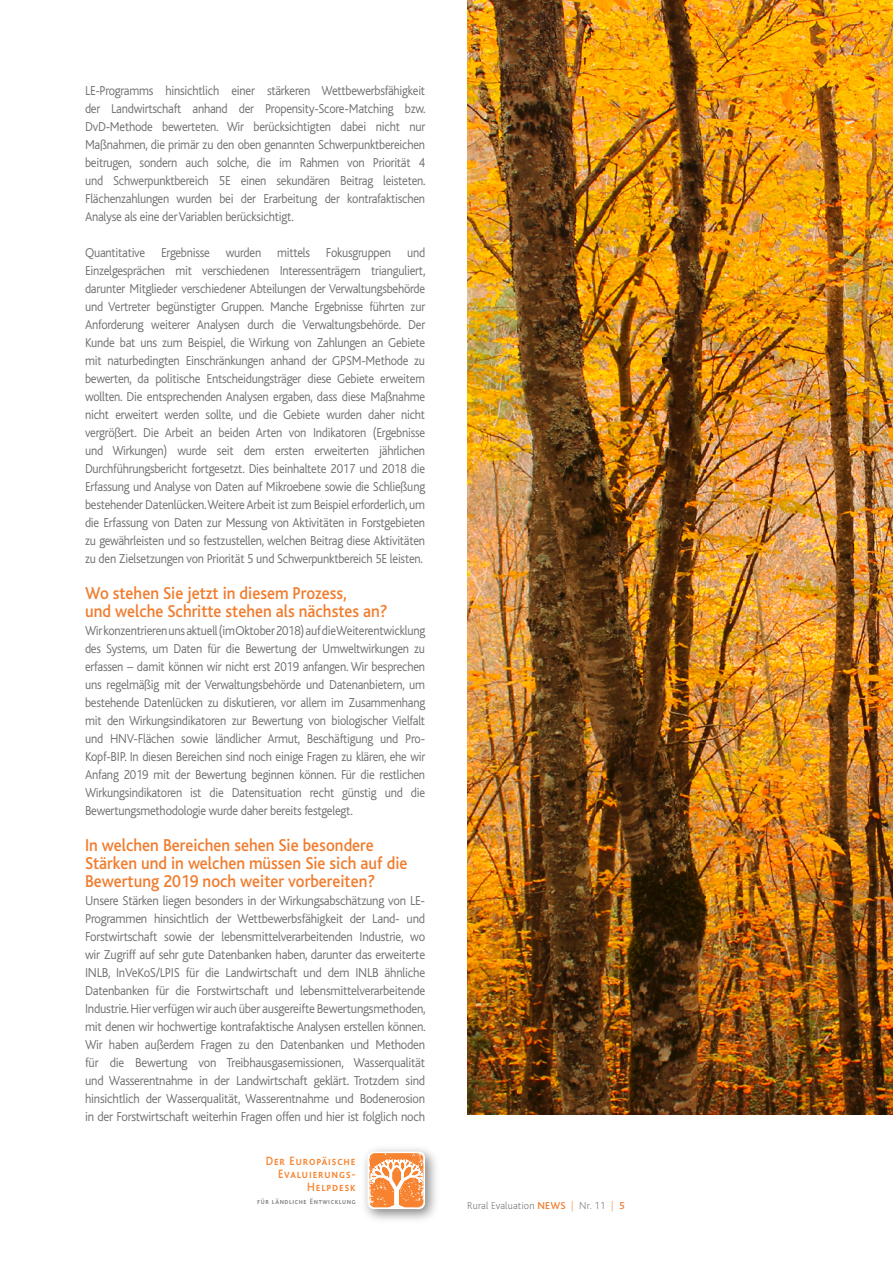
<style>
.page{position:relative;width:893px;height:1263px;background:#fff}
.page>*{position:absolute;margin:0;border:0;box-sizing:border-box;transform-origin:0 0}
.t1{font:500 18px/18px "Bliss";color:#f07d2f;scale:.92 1}
.t2{font:300 13.5px/18px "Bliss";letter-spacing:-.02em;color:#6e6e6e;text-align:justify;scale:.92 1}
.t3{font:300 13.5px/18px "Bliss";letter-spacing:-.02em;color:#6e6e6e;text-align:justify;scale:.94 1}
.t4{font:500 12.6px/13.2px "Bliss Caps";letter-spacing:.08em;color:#f78330;text-align:right;scale:.9 1}
.t5{font:200 10.5px "Bliss";letter-spacing:.015em;color:#6e6e6e}
.t6{font:500 8.25px "Bliss Caps";letter-spacing:.08em;color:#818181;scale:.9 1}
.s1{font-weight:500;color:#f07d2f}
.s2{color:#f07d2f}
</style>
<div class="page">
<img style="left:364px;top:1148px;width:72px;height:72px">
<svg style="left:368px;top:1151px;width:57px;height:58px"></svg>
<svg style="left:369px;top:1153px;width:55px;height:54px"></svg>
<img style="left:468px;top:0;width:425px;height:1114px">
<p class="t2" style="left:85px;top:82px;width:372px">LE-Programms hinsichtlich einer stärkeren Wettbewerbsfähigkeit der Landwirtschaft anhand der Propensity-Score-Matching bzw.<br>DvD-Methode bewerteten. Wir berücksichtigten dabei nicht nur Maßnahmen, die primär zu den oben genannten Schwerpunktbereichen beitrugen, sondern auch solche, die im Rahmen von Priorität 4 und Schwerpunktbereich 5E einen sekundären Beitrag leisteten.<br>Flächenzahlungen wurden bei der Erarbeitung der kontrafaktischen Analyse als eine der Variablen berücksichtigt.</p>
<p class="t2" style="left:85px;top:244px;width:372px">Quantitative Ergebnisse wurden mittels Fokusgruppen und Einzelgesprächen mit verschiedenen Interessenträgern trianguliert, darunter Mitglieder verschiedener Abteilungen der Verwaltungsbehörde und Vertreter begünstigter Gruppen. Manche Ergebnisse führten zur Anforderung weiterer Analysen durch die Verwaltungsbehörde. Der Kunde bat uns zum Beispiel, die Wirkung von Zahlungen an Gebiete mit naturbedingten Einschränkungen anhand der GPSM-Methode zu bewerten, da politische Entscheidungsträger diese Gebiete erweitern wollten. Die entsprechenden Analysen ergaben, dass diese Maßnahme nicht erweitert werden sollte, und die Gebiete wurden daher nicht vergrößert. Die Arbeit an beiden Arten von Indikatoren (Ergebnisse und Wirkungen) wurde seit dem ersten erweiterten jährlichen Durchführungsbericht fortgesetzt. Dies beinhaltete 2017 und 2018 die Erfassung und Analyse von Daten auf Mikroebene sowie die Schließung bestehender Datenlücken. Weitere Arbeit ist zum Beispiel erforderlich, um die Erfassung von Daten zur Messung von Aktivitäten in Forstgebieten zu gewährleisten und so festzustellen, welchen Beitrag diese Aktivitäten zu den Zielsetzungen von Priorität 5 und Schwerpunktbereich 5E leisten.</p>
<p class="t1" style="left:85px;top:585px;width:330px">Wo stehen Sie jetzt in diesem Prozess,<br>und welche Schritte stehen als nächstes an?</p>
<p class="t2" style="left:85px;top:622px;width:371px">Wir konzentrieren uns aktuell (im Oktober 2018) auf die Weiterentwicklung des Systems, um Daten für die Bewertung der Umweltwirkungen zu erfassen – damit können wir nicht erst 2019 anfangen. Wir besprechen uns regelmäßig mit der Verwaltungsbehörde und Datenanbietern, um bestehende Datenlücken zu diskutieren, vor allem im Zusammenhang mit den Wirkungsindikatoren zur Bewertung von biologischer Vielfalt und HNV-Flächen sowie ländlicher Armut, Beschäftigung und Pro-Kopf-BIP. In diesen Bereichen sind noch einige Fragen zu klären, ehe wir Anfang 2019 mit der Bewertung beginnen können. Für die restlichen Wirkungsindikatoren ist die Datensituation recht günstig und die Bewertungsmethodologie wurde daher bereits festgelegt.</p>
<p class="t1" style="left:85px;top:837px;width:352px">In welchen Bereichen sehen Sie besondere<br>Stärken und in welchen müssen Sie sich auf die<br>Bewertung 2019 noch weiter vorbereiten?</p>
<p class="t3" style="left:85px;top:892px;width:364px">Unsere Stärken liegen besonders in der Wirkungsabschätzung von LE-Programmen hinsichtlich der Wettbewerbsfähigkeit der Land- und Forstwirtschaft sowie der lebensmittelverarbeitenden Industrie, wo wir Zugriff auf sehr gute Datenbanken haben, darunter das erweiterte INLB, InVeKoS/LPIS für die Landwirtschaft und dem INLB ähnliche Datenbanken für die Forstwirtschaft und lebensmittelverarbeitende Industrie. Hier verfügen wir auch über ausgereifte Bewertungsmethoden, mit denen wir hochwertige kontrafaktische Analysen erstellen können.<br>Wir haben außerdem Fragen zu den Datenbanken und Methoden für die Bewertung von Treibhausgasemissionen, Wasserqualität und Wasserentnahme in der Landwirtschaft geklärt. Trotzdem sind hinsichtlich der Wasserqualität, Wasserentnahme und Bodenerosion in der Forstwirtschaft weiterhin Fragen offen und hier ist folglich noch</p>
<p class="t4" style="left:266px;top:1154px;width:101px">Der Europäische<br>Evaluierungs-<br>Helpdesk</p>
<p class="t6" style="left:257px;top:1197px;width:111px">für ländliche Entwicklung</p>
<p class="t5" style="left:467px;top:1200px;width:159px">Rural Evaluation <span class="s1">NEWS</span> <span class="s2">|</span> Nr. 11 <span class="s2">|</span> <span class="s1">5</span></p>
</div>
